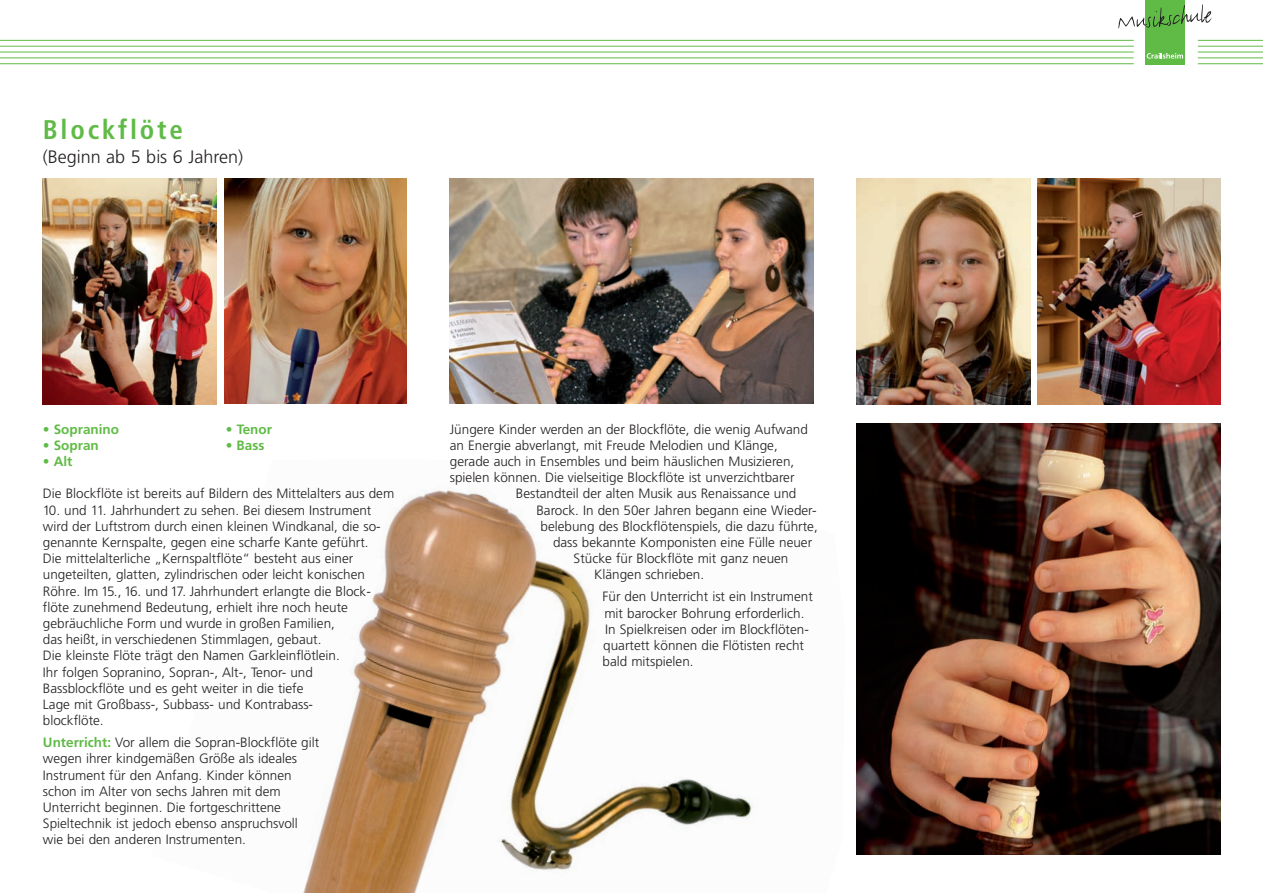
<style>
.page{position:relative;width:1263px;height:893px;background:#fff}
.page>*{position:absolute;margin:0;border:0;box-sizing:border-box;transform-origin:0 0}
.t1{font:700 condensed 27px "Frutiger";letter-spacing:.105em;color:#60bb46}
.t2{font:300 18px "Frutiger";color:#231f20}
.t3{font:300 13.5px/16.2px "Frutiger CE";color:#231f20}
.t4{font:700 13.5px "Frutiger CE";color:#60bb46}
.s1{font-weight:700;color:#60bb46}
</style>
<div class="page">
<img style="left:303px;top:490px;width:450px;height:403px">
<img style="left:856px;top:179px;width:174px;height:225px">
<img style="left:449px;top:179px;width:365px;height:225px">
<img style="left:43px;top:179px;width:174px;height:225px">
<img style="left:224px;top:179px;width:183px;height:225px">
<img style="left:856px;top:423px;width:364px;height:432px">
<img style="left:1038px;top:179px;width:182px;height:225px">
<hr style="left:1198px;top:40px;width:65px;height:1px;background:#60bb46">
<hr style="left:1198px;top:52px;width:65px;height:1px;background:#60bb46">
<hr style="left:1198px;top:46px;width:65px;height:1px;background:#60bb46">
<hr style="left:1198px;top:63px;width:65px;height:1px;background:#60bb46">
<hr style="left:0;top:40px;width:1134px;height:1px;background:#60bb46">
<hr style="left:0;top:52px;width:1134px;height:1px;background:#60bb46">
<hr style="left:0;top:46px;width:1134px;height:1px;background:#60bb46">
<hr style="left:0;top:63px;width:1134px;height:1px;background:#60bb46">
<div style="left:1145px;top:0;width:40px;height:65px;background:#60bb46"></div>
<svg style="left:1118px;top:4px;width:94px;height:25px"></svg>
<svg style="left:1147px;top:53px;width:36px;height:6px"></svg>
<hr style="left:0;top:58px;width:1133px;height:1px;background:#60bb46">
<hr style="left:1198px;top:58px;width:65px;height:1px;background:#60bb46">
<h1 class="t1" style="left:43px;top:118px;width:142px">Blockflöte</h1>
<h2 class="t2" style="left:43px;top:149px;width:202px">(Beginn ab 5 bis 6 Jahren)</h2>
<p class="t4" style="left:43px;top:423px;width:78px">• Sopranino</p>
<p class="t4" style="left:226px;top:423px;width:48px">• Tenor</p>
<p class="t4" style="left:43px;top:440px;width:57px">• Sopran</p>
<p class="t4" style="left:226px;top:440px;width:40px">• Bass</p>
<p class="t4" style="left:43px;top:456px;width:31px">• Alt</p>
<p class="t3" style="left:43px;top:487px;width:353px">Die Blockflöte ist bereits auf Bildern des Mittelalters aus dem</p>
<p class="t3" style="left:43px;top:503px;width:339px">10. und 11. Jahrhundert zu sehen. Bei diesem Instrument wird der Luftstrom durch einen kleinen Windkanal, die so&shy;genannte Kernspalte, gegen eine scharfe Kante geführt.<br>Die mittelalterliche „Kernspaltflöte“ besteht aus einer ungeteilten, glatten, zylindrischen oder leicht konischen Röhre. Im 15., 16. und 17. Jahrhundert erlangte die Block&shy;flöte zunehmend Bedeutung, erhielt ihre noch heute gebräuchliche Form und wurde in großen Familien,<br>das heißt, in verschiedenen Stimmlagen, gebaut.<br>Die kleinste Flöte trägt den Namen Garkleinflötlein.<br>Ihr folgen Sopranino, Sopran-, Alt-, Tenor- und Bassblockflöte und es geht weiter in die tiefe<br>Lage mit Großbass-, Subbass- und Kontrabass-<br>blockflöte.</p>
<p class="t3" style="left:43px;top:735px;width:278px"><span class="s1">Unterricht:</span> Vor allem die Sopran-Blockflöte gilt wegen ihrer kindgemäßen Größe als ideales Instrument für den Anfang. Kinder können schon im Alter von sechs Jahren mit dem Unterricht beginnen. Die fortgeschrittene Spieltechnik ist jedoch ebenso anspruchsvoll wie bei den anderen Instrumenten.</p>
<p class="t3" style="left:450px;top:422px;width:360px">Jüngere Kinder werden an der Blockflöte, die wenig Aufwand</p>
<p class="t3" style="left:450px;top:438px;width:329px">an Energie abverlangt, mit Freude Melodien und Klänge,</p>
<p class="t3" style="left:450px;top:454px;width:346px">gerade auch in Ensembles und beim häuslichen Musizieren,</p>
<p class="t3" style="left:450px;top:470px;width:346px">spielen können. Die vielseitige Blockflöte ist unverzichtbarer</p>
<p class="t3" style="left:516px;top:487px;width:282px">Bestandteil der alten Musik aus Renaissance und</p>
<p class="t3" style="left:536px;top:503px;width:281px">Barock. In den 50er Jahren begann eine Wieder-</p>
<p class="t3" style="left:541px;top:519px;width:279px">belebung des Blockflötenspiels, die dazu führte,</p>
<p class="t3" style="left:553px;top:535px;width:261px">dass bekannte Komponisten eine Fülle neuer</p>
<p class="t3" style="left:574px;top:551px;width:216px">Stücke für Blockflöte mit ganz neuen</p>
<p class="t3" style="left:594px;top:568px;width:111px">Klängen schrieben.</p>
<p class="t3" style="left:602px;top:590px;width:212px">Für den Unterricht ist ein Instrument mit barocker Bohrung erforderlich.<br>In Spielkreisen oder im Blockflöten&shy;quartett können die Flötisten recht bald mitspielen.</p>
</div>
